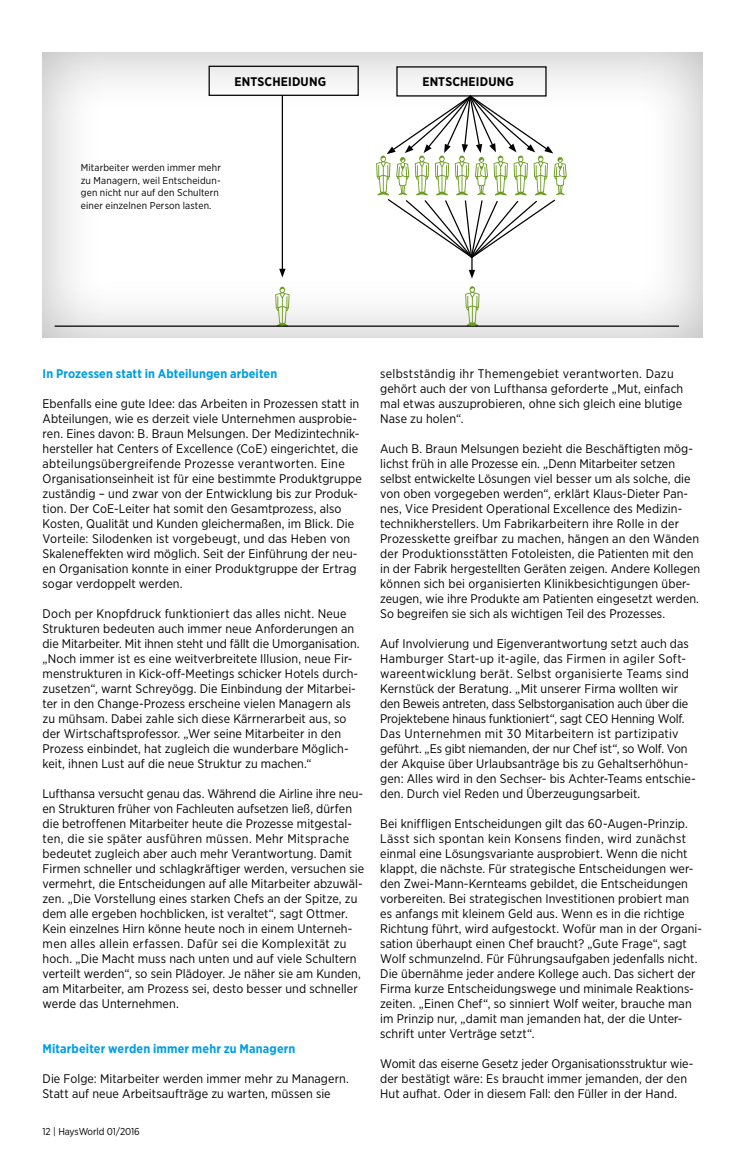
<style>
.page{position:relative;width:745px;height:1170px;background:#fff}
.page>*{position:absolute;margin:0;border:0;box-sizing:border-box;transform-origin:0 0}
.t1{font:12.5px/15px "Gotham Narrow";letter-spacing:.005em;color:#000}
.t2{font:700 12.5px "Gotham Narrow";letter-spacing:.01em;color:#009ee3}
.t3{font:700 12.5px "Gotham Narrow";letter-spacing:.015em;color:#000}
.t4{font:10px/12.5px "Gotham Narrow";letter-spacing:.015em;color:#000}
.t5{font:10px "Gotham Narrow";letter-spacing:-.01em;color:#000}
</style>
<div class="page">
<div style="left:42px;top:50px;width:661px;height:289px;background:#000;opacity:.28"></div>
<div style="left:208px;top:66px;width:150px;height:30px;border:1px solid #000"></div>
<hr style="left:281px;top:96px;width:2px;height:175px;background:#000">
<svg style="left:279px;top:269px;width:6px;height:8px"></svg>
<svg style="left:275px;top:287px;width:14px;height:38px"></svg>
<svg style="left:465px;top:286px;width:14px;height:39px"></svg>
<svg style="left:376px;top:94px;width:190px;height:184px"></svg>
<hr style="left:55px;top:325px;width:623px;height:2px;background:#000">
<p class="t3" style="left:234px;top:73px;width:93px">ENTSCHEIDUNG</p>
<p class="t3" style="left:422px;top:74px;width:93px">ENTSCHEIDUNG</p>
<p class="t4" style="left:81px;top:161px;width:142px">Mitarbeiter werden immer mehr zu Managern, weil Entscheidun&shy;gen nicht nur auf den Schultern einer einzelnen Person lasten.</p>
<p class="t2" style="left:43px;top:365px;width:236px">In Prozessen statt in Abteilungen arbeiten</p>
<p class="t1" style="left:43px;top:396px;width:320px">Ebenfalls eine gute Idee: das Arbeiten in Prozessen statt in Abteilungen, wie es derzeit viele Unternehmen ausprobie&shy;ren. Eines davon: B. Braun Melsungen. Der Medizintechnik&shy;hersteller hat Centers of Excellence (CoE) eingerichtet, die abteilungsübergreifende Prozesse verantworten. Eine Organisationseinheit ist für eine bestimmte Produktgruppe zuständig – und zwar von der Entwicklung bis zur Produk&shy;tion. Der CoE-Leiter hat somit den Gesamtprozess, also Kosten, Qualität und Kunden gleichermaßen, im Blick. Die Vorteile: Silodenken ist vorgebeugt, und das Heben von Skaleneffekten wird möglich. Seit der Einführung der neu&shy;en Organisation konnte in einer Produktgruppe der Ertrag sogar verdoppelt werden.</p>
<p class="t1" style="left:43px;top:606px;width:318px">Doch per Knopfdruck funktioniert das alles nicht. Neue Strukturen bedeuten auch immer neue Anforderungen an die Mitarbeiter. Mit ihnen steht und fällt die Umorganisation. „Noch immer ist es eine weitverbreitete Illusion, neue Fir&shy;menstrukturen in Kick-off-Meetings schicker Hotels durch&shy;zusetzen“, warnt Schreyögg. Die Einbindung der Mitarbei&shy;ter in den Change-Prozess erscheine vielen Managern als zu mühsam. Dabei zahle sich diese Kärrnerarbeit aus, so der Wirtschaftsprofessor. „Wer seine Mitarbeiter in den Prozess einbindet, hat zugleich die wunderbare Möglich&shy;keit, ihnen Lust auf die neue Struktur zu machen.“</p>
<p class="t1" style="left:43px;top:786px;width:323px">Lufthansa versucht genau das. Während die Airline ihre neu&shy;en Strukturen früher von Fachleuten aufsetzen ließ, dürfen die betroffenen Mitarbeiter heute die Prozesse mitgestal&shy;ten, die sie später ausführen müssen. Mehr Mitsprache bedeutet zugleich aber auch mehr Verantwortung. Damit Firmen schneller und schlagkräftiger werden, versuchen sie vermehrt, die Entscheidungen auf alle Mitarbeiter abzuwäl&shy;zen. „Die Vorstellung eines starken Chefs an der Spitze, zu dem alle ergeben hochblicken, ist veraltet“, sagt Ottmer.<br>Kein einzelnes Hirn könne heute noch in einem Unterneh&shy;men alles allein erfassen. Dafür sei die Komplexität zu hoch. „Die Macht muss nach unten und auf viele Schultern verteilt werden“, so sein Plädoyer. Je näher sie am Kunden, am Mitarbeiter, am Prozess sei, desto besser und schneller werde das Unternehmen.</p>
<p class="t2" style="left:43px;top:1040px;width:254px">Mitarbeiter werden immer mehr zu Managern</p>
<p class="t1" style="left:43px;top:1071px;width:307px">Die Folge: Mitarbeiter werden immer mehr zu Managern.<br>Statt auf neue Arbeitsaufträge zu warten, müssen sie</p>
<p class="t5" style="left:43px;top:1125px;width:99px">12 | HaysWorld 01/2016</p>
<p class="t1" style="left:380px;top:366px;width:304px">selbstständig ihr Themengebiet verantworten. Dazu gehört auch der von Lufthansa geforderte „Mut, einfach mal etwas auszuprobieren, ohne sich gleich eine blutige Nase zu holen“.</p>
<p class="t1" style="left:380px;top:441px;width:321px">Auch B. Braun Melsungen bezieht die Beschäftigten mög&shy;lichst früh in alle Prozesse ein. „Denn Mitarbeiter setzen selbst entwickelte Lösungen viel besser um als solche, die von oben vorgegeben werden“, erklärt Klaus-Dieter Pan&shy;nes, Vice President Operational Excellence des Medizin&shy;technikherstellers. Um Fabrikarbeitern ihre Rolle in der Prozesskette greifbar zu machen, hängen an den Wänden der Produktionsstätten Fotoleisten, die Patienten mit den in der Fabrik hergestellten Geräten zeigen. Andere Kollegen können sich bei organisierten Klinikbesichtigungen über&shy;zeugen, wie ihre Produkte am Patienten eingesetzt werden.<br>So begreifen sie sich als wichtigen Teil des Prozesses.</p>
<p class="t1" style="left:380px;top:636px;width:317px">Auf Involvierung und Eigenverantwortung setzt auch das Hamburger Start-up it-agile, das Firmen in agiler Soft&shy;wareentwicklung berät. Selbst organisierte Teams sind Kernstück der Beratung. „Mit unserer Firma wollten wir den Beweis antreten, dass Selbstorganisation auch über die Projektebene hinaus funktioniert“, sagt CEO Henning Wolf.<br>Das Unternehmen mit 30 Mitarbeitern ist partizipativ geführt. „Es gibt niemanden, der nur Chef ist“, so Wolf. Von der Akquise über Urlaubsanträge bis zu Gehaltserhöhun&shy;gen: Alles wird in den Sechser- bis Achter-Teams entschie&shy;den. Durch viel Reden und Überzeugungsarbeit.</p>
<p class="t1" style="left:380px;top:816px;width:323px">Bei kniffligen Entscheidungen gilt das 60-Augen-Prinzip.<br>Lässt sich spontan kein Konsens finden, wird zunächst einmal eine Lösungsvariante ausprobiert. Wenn die nicht klappt, die nächste. Für strategische Entscheidungen wer&shy;den Zwei-Mann-Kernteams gebildet, die Entscheidungen vorbereiten. Bei strategischen Investitionen probiert man es anfangs mit kleinem Geld aus. Wenn es in die richtige Richtung führt, wird aufgestockt. Wofür man in der Organi&shy;sation überhaupt einen Chef braucht? „Gute Frage“, sagt Wolf schmunzelnd. Für Führungsaufgaben jedenfalls nicht.<br>Die übernähme jeder andere Kollege auch. Das sichert der Firma kurze Entscheidungswege und minimale Reaktions&shy;zeiten. „Einen Chef“, so sinniert Wolf weiter, brauche man im Prinzip nur, „damit man jemanden hat, der die Unter&shy;schrift unter Verträge setzt“.</p>
<p class="t1" style="left:380px;top:1056px;width:314px">Womit das eiserne Gesetz jeder Organisationsstruktur wie&shy;der bestätigt wäre: Es braucht immer jemanden, der den<br>Hut aufhat. Oder in diesem Fall: den Füller in der Hand.</p>
</div>
